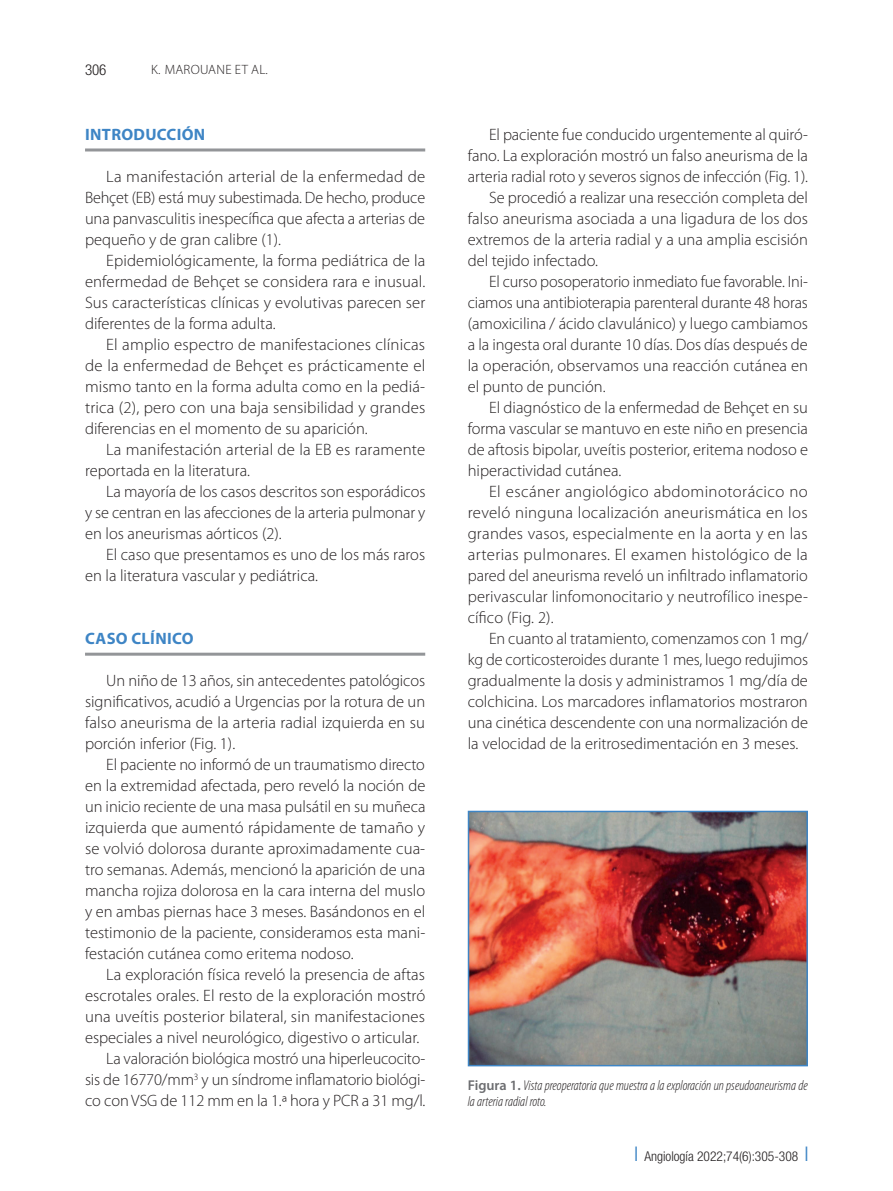
<style>
.page{position:relative;width:893px;height:1191px;background:#fff}
.page>*{position:absolute;margin:0;border:0;box-sizing:border-box;transform-origin:0 0}
.t1{font:300 16.5px/21px "Myriad Pro";color:#231f20;text-align:justify}
.t2{font:300 16.5px "Myriad Pro";letter-spacing:.02em;color:#231f20}
.t3{font:300 16.5px "Myriad Pro";letter-spacing:.025em;color:#231f20}
.t4{font:700 16.5px "Myriad Pro";letter-spacing:.02em;color:#3e85c5}
.t5{font:300 condensed 15px "Helvetica Neue LT Std";color:#231f20}
.t6{font:italic 300 condensed 14.25px/16.5px "Myriad Pro";color:#231f20}
.t7{font:300 condensed 13.5px "Helvetica Neue LT Std";color:#231f20}
.t8{font:300 13.5px "Myriad Pro";color:#231f20}
.s1{font-weight:600;font-style:normal;font-stretch:normal;color:#6c6d70}
.s2{color:#3e85c5}
</style>
<div class="page">
<hr style="left:85px;top:148px;width:340px;height:3px;background:#939598">
<hr style="left:85px;top:652px;width:340px;height:3px;background:#939598">
<img style="left:471px;top:813px;width:334px;height:250px">
<div style="left:468px;top:810px;width:340px;height:256px;border:2px solid #3e85c5"></div>
<p class="t5" style="left:85px;top:61px;width:23px">306</p>
<p class="t8" style="left:151px;top:62px;width:34px">K. Marouane</p>
<p class="t8" style="left:235px;top:62px;width:35px">ET AL.</p>
<p class="t4" style="left:85px;top:125px;width:122px">INTRODUCCIÓN</p>
<p class="t1" style="left:85px;top:166px;width:342px;text-indent:21px">La manifestación arterial de la enfermedad de Behçet (EB) está muy subestimada. De hecho, produce una panvasculitis inespecífica que afecta a arterias de pequeño y de gran calibre (1).</p>
<p class="t1" style="left:85px;top:250px;width:342px;text-indent:21px">Epidemiológicamente, la forma pediátrica de la enfermedad de Behçet se considera rara e inusual.<br>Sus características clínicas y evolutivas parecen ser diferentes de la forma adulta.</p>
<p class="t1" style="left:85px;top:334px;width:342px;text-indent:21px">El amplio espectro de manifestaciones clínicas de la enfermedad de Behçet es prácticamente el mismo tanto en la forma adulta como en la pediá&shy;trica (2), pero con una baja sensibilidad y grandes diferencias en el momento de su aparición.</p>
<p class="t1" style="left:85px;top:439px;width:342px;text-indent:21px">La manifestación arterial de la EB es raramente reportada en la literatura.</p>
<p class="t1" style="left:85px;top:481px;width:342px;text-indent:21px">La mayoría de los casos descritos son esporádicos y se centran en las afecciones de la arteria pulmonar y en los aneurismas aórticos (2).</p>
<p class="t1" style="left:85px;top:544px;width:342px;text-indent:21px">El caso que presentamos es uno de los más raros en la literatura vascular y pediátrica.</p>
<p class="t4" style="left:85px;top:629px;width:110px">CASO CLÍNICO</p>
<p class="t1" style="left:85px;top:670px;width:342px;text-indent:21px">Un niño de 13 años, sin antecedentes patológicos significativos, acudió a Urgencias por la rotura de un falso aneurisma de la arteria radial izquierda en su porción inferior (Fig. 1).</p>
<p class="t1" style="left:85px;top:754px;width:342px;text-indent:21px">El paciente no informó de un traumatismo directo en la extremidad afectada, pero reveló la noción de un inicio reciente de una masa pulsátil en su muñeca izquierda que aumentó rápidamente de tamaño y se volvió dolorosa durante aproximadamente cua&shy;tro semanas. Además, mencionó la aparición de una mancha rojiza dolorosa en la cara interna del muslo y en ambas piernas hace 3 meses. Basándonos en el testimonio de la paciente, consideramos esta mani&shy;festación cutánea como eritema nodoso.</p>
<p class="t1" style="left:106px;top:964px;width:320px">La exploración física reveló la presencia de aftas</p>
<p class="t1" style="left:85px;top:985px;width:342px">escrotales orales. El resto de la exploración mostró</p>
<p class="t1" style="left:85px;top:1006px;width:341px">una uveítis posterior bilateral, sin manifestaciones</p>
<p class="t1" style="left:85px;top:1027px;width:336px">especiales a nivel neurológico, digestivo o articular.</p>
<p class="t1" style="left:106px;top:1048px;width:320px">La valoración biológica mostró una hiperleucocito-</p>
<p class="t1" style="left:85px;top:1069px;width:342px">sis de 16770/mm<sup>3</sup> y un síndrome inflamatorio biológi-</p>
<p class="t1" style="left:85px;top:1090px;width:342px">co con VSG de 112 mm en la 1.ª hora y PCR a 31 mg/l.</p>
<p class="t1" style="left:489px;top:124px;width:320px">El paciente fue conducido urgentemente al quiró-</p>
<p class="t1" style="left:468px;top:145px;width:342px">fano. La exploración mostró un falso aneurisma de la</p>
<p class="t1" style="left:468px;top:166px;width:342px">arteria radial roto y severos signos de infección (Fig. 1).</p>
<p class="t1" style="left:489px;top:187px;width:320px">Se procedió a realizar una resección completa del</p>
<p class="t1" style="left:468px;top:208px;width:342px">falso aneurisma asociada a una ligadura de los dos</p>
<p class="t1" style="left:468px;top:229px;width:342px">extremos de la arteria radial y a una amplia escisión</p>
<p class="t1" style="left:468px;top:250px;width:132px">del tejido infectado.</p>
<p class="t1" style="left:489px;top:271px;width:320px">El curso posoperatorio inmediato fue favorable. Ini-</p>
<p class="t1" style="left:468px;top:292px;width:342px">ciamos una antibioterapia parenteral durante 48 horas</p>
<p class="t1" style="left:468px;top:313px;width:342px">(amoxicilina / ácido clavulánico) y luego cambiamos</p>
<p class="t1" style="left:468px;top:334px;width:341px">a la ingesta oral durante 10 días. Dos días después de</p>
<p class="t1" style="left:468px;top:355px;width:342px">la operación, observamos una reacción cutánea en</p>
<p class="t1" style="left:468px;top:376px;width:139px">el punto de punción.</p>
<p class="t1" style="left:489px;top:397px;width:320px">El diagnóstico de la enfermedad de Behçet en su</p>
<p class="t1" style="left:468px;top:418px;width:342px">forma vascular se mantuvo en este niño en presencia</p>
<p class="t1" style="left:468px;top:439px;width:342px">de aftosis bipolar, uveítis posterior, eritema nodoso e</p>
<p class="t1" style="left:468px;top:460px;width:155px">hiperactividad cutánea.</p>
<p class="t3" style="left:489px;top:482px;width:320px">El escáner angiológico abdominotorácico no</p>
<p class="t2" style="left:468px;top:503px;width:341px">reveló ninguna localización aneurismática en los</p>
<p class="t1" style="left:468px;top:523px;width:341px">grandes vasos, especialmente en la aorta y en las</p>
<p class="t2" style="left:468px;top:545px;width:342px">arterias pulmonares. El examen histológico de la</p>
<p class="t1" style="left:468px;top:565px;width:342px">pared del aneurisma reveló un infiltrado inflamatorio</p>
<p class="t1" style="left:468px;top:586px;width:342px">perivascular linfomonocitario y neutrofílico inespe-</p>
<p class="t1" style="left:468px;top:607px;width:87px">cífico (Fig. 2).</p>
<p class="t1" style="left:489px;top:628px;width:321px">En cuanto al tratamiento, comenzamos con 1 mg/</p>
<p class="t1" style="left:468px;top:649px;width:342px">kg de corticosteroides durante 1 mes, luego redujimos</p>
<p class="t1" style="left:468px;top:670px;width:342px">gradualmente la dosis y administramos 1 mg/día de</p>
<p class="t1" style="left:468px;top:691px;width:342px">colchicina. Los marcadores inflamatorios mostraron</p>
<p class="t1" style="left:468px;top:712px;width:342px">una cinética descendente con una normalización de</p>
<p class="t1" style="left:468px;top:733px;width:332px">la velocidad de la eritrosedimentación en 3 meses.</p>
<p class="t6" style="left:468px;top:1077px;width:342px"><span class="s1">Figura 1.</span> Vista preoperatoria que muestra a la exploración un pseudoaneurisma de la arteria radial roto.</p>
<p class="t7" style="left:635px;top:1148px;width:175px"><span class="s2">❘</span> Angiología 2022;74(6):305-308 <span class="s2">❘</span></p>
</div>
